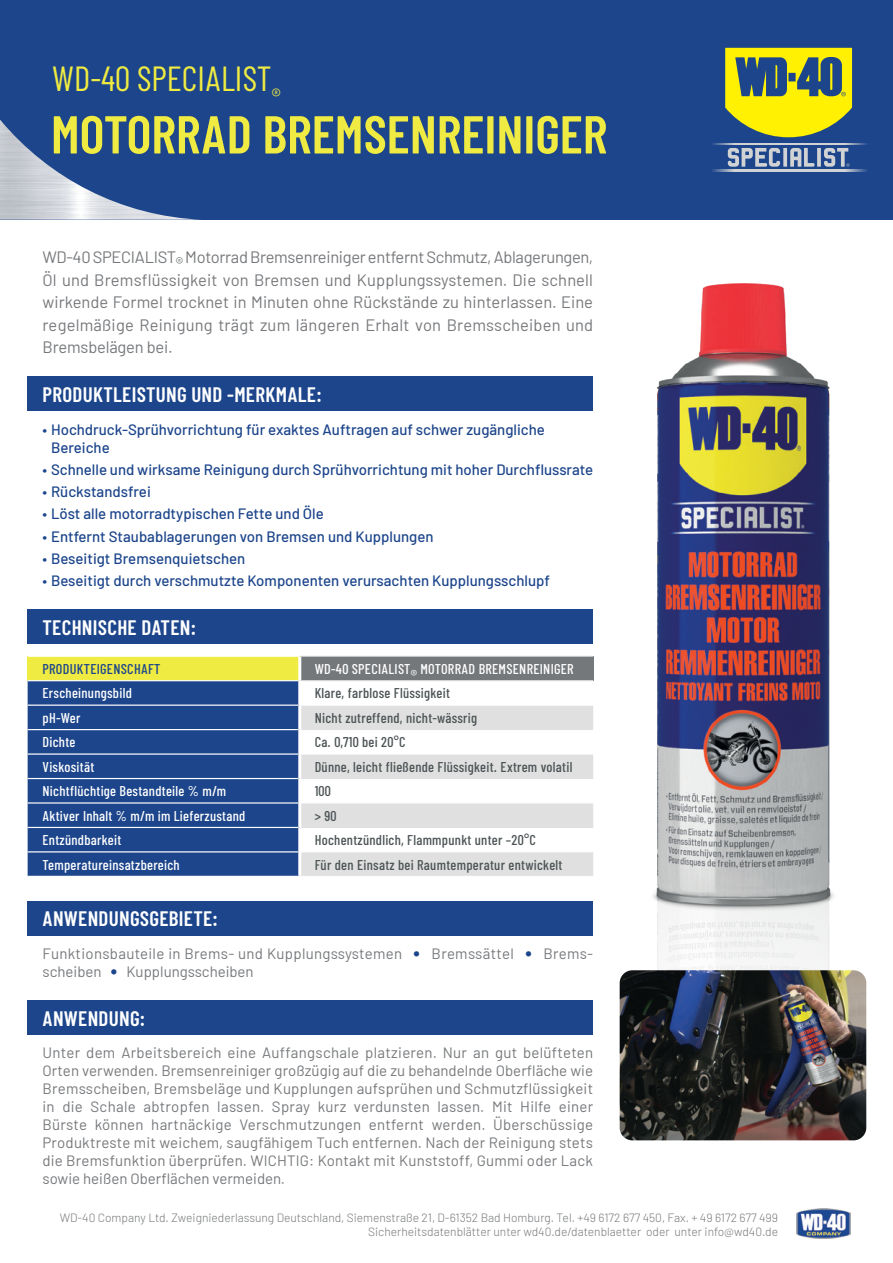
<style>
.page{position:relative;width:893px;height:1263px;background:#fff}
.page>*{position:absolute;margin:0;border:0;box-sizing:border-box;transform-origin:0 0}
.t1{font:600 53.25px "Barlow Condensed";color:#efeb42}
.t2{font:34.95px "Barlow Condensed";color:#efeb42}
.t3{font:600 21px "Barlow Condensed";letter-spacing:.015em;color:#fff}
.t4{font:16.5px/22.5px "Barlow";letter-spacing:.01em;color:#76787b;text-align:justify}
.t5{font:15px/18px "Barlow";letter-spacing:.01em;color:#76787b}
.t6{font:500 15px/18px "Barlow";color:#1c458b}
.t7{font:500 14.25px "Barlow Condensed";letter-spacing:.02em;color:#4d5456}
.t8{font:500 14.25px "Barlow Condensed";letter-spacing:.02em;color:#fff}
.t9{font:500 14.25px "Barlow Condensed";letter-spacing:.02em;color:#1c458b}
.t10{font:300 12px/14.4px "Barlow";color:#76787b;text-align:right}
.s1{font-size:22.5px;color:#1c458b}
</style>
<div class="page">
<div style="left:0;top:0;width:893px;height:220px;background:#1c458b"></div>
<svg style="left:712px;top:170px;width:155px;height:1px"></svg>
<svg style="left:712px;top:144px;width:155px;height:1px"></svg>
<svg style="left:728px;top:148px;width:121px;height:19px"></svg>
<svg style="left:725px;top:48px;width:127px;height:89px"></svg>
<img style="left:0;top:120px;width:201px;height:100px">
<img style="left:837px;top:1209px;width:13px;height:29px">
<div style="left:28px;top:377px;width:565px;height:34px;background:#1c458b"></div>
<div style="left:28px;top:610px;width:565px;height:34px;background:#1c458b"></div>
<div style="left:28px;top:901px;width:565px;height:34px;background:#1c458b"></div>
<div style="left:28px;top:1000px;width:565px;height:35px;background:#1c458b"></div>
<div style="left:28px;top:656px;width:272px;height:25px;background:#efeb42"></div>
<div style="left:300px;top:656px;width:293px;height:25px;background:#75787b"></div>
<div style="left:28px;top:681px;width:270px;height:195px;background:#1c458b"></div>
<svg style="left:301px;top:706px;width:292px;height:170px;fill:#dfe0df"></svg>
<hr style="left:28px;top:753px;width:270px;height:2px;background:#fff">
<hr style="left:28px;top:827px;width:270px;height:1px;background:#fff">
<hr style="left:28px;top:851px;width:270px;height:1px;background:#fff">
<hr style="left:28px;top:729px;width:270px;height:1px;background:#fff">
<hr style="left:300px;top:656px;width:293px;height:1px;background:#dfe0df">
<hr style="left:28px;top:656px;width:272px;height:1px;background:#fff">
<hr style="left:28px;top:680px;width:270px;height:1px;background:#fff">
<hr style="left:298px;top:657px;width:3px;height:24px;background:#fff">
<hr style="left:28px;top:704px;width:270px;height:2px;background:#fff">
<hr style="left:28px;top:778px;width:270px;height:1px;background:#fff">
<hr style="left:28px;top:802px;width:270px;height:1px;background:#fff">
<hr style="left:301px;top:827px;width:292px;height:1px;background:#dfe0df">
<hr style="left:301px;top:851px;width:292px;height:1px;background:#fff">
<hr style="left:301px;top:778px;width:292px;height:1px;background:#dfe0df">
<hr style="left:301px;top:803px;width:292px;height:1px;background:#fff">
<hr style="left:301px;top:729px;width:292px;height:1px;background:#dfe0df">
<hr style="left:301px;top:754px;width:292px;height:1px;background:#fff">
<hr style="left:301px;top:680px;width:292px;height:1px;background:#dfe0df">
<img style="left:649px;top:911px;width:188px;height:328px">
<img style="left:653px;top:284px;width:181px;height:627px">
<img style="left:620px;top:970px;width:246px;height:170px">
<h2 class="t2" style="left:52px;top:57px;width:230px">WD-40 SPECIALIST<sub>®</sub></h2>
<h1 class="t1" style="left:51px;top:101px;width:558px">MOTORRAD BREMSENREINIGER</h1>
<p class="t4" style="left:43px;top:245px;width:552px">WD-40 SPECIALIST® Motorrad Bremsenreiniger entfernt Schmutz, Ablagerungen, Öl und Bremsflüssigkeit von Bremsen und Kupplungssystemen. Die schnell wirkende Formel trocknet in Minuten ohne Rückstände zu hinterlassen. Eine regelmäßige Reinigung trägt zum längeren Erhalt von Bremsscheiben und Bremsbelägen bei.</p>
<h3 class="t3" style="left:43px;top:381px;width:281px">PRODUKTLEISTUNG UND -MERKMALE:</h3>
<p class="t6" style="left:51px;top:419px;width:495px;text-indent:-9px">• Hochdruck-Sprühvorrichtung für exaktes Auftragen auf schwer zugängliche<br>Bereiche</p>
<p class="t6" style="left:43px;top:459px;width:552px">• Schnelle und wirksame Reinigung durch Sprühvorrichtung mit hoher Durchflussrate</p>
<p class="t6" style="left:43px;top:481px;width:110px">• Rückstandsfrei</p>
<p class="t6" style="left:43px;top:504px;width:283px">• Löst alle motorradtypischen Fette und Öle</p>
<p class="t6" style="left:43px;top:526px;width:393px">• Entfernt Staubablagerungen von Bremsen und Kupplungen</p>
<p class="t6" style="left:43px;top:548px;width:204px">• Beseitigt Bremsenquietschen</p>
<p class="t6" style="left:43px;top:570px;width:509px">• Beseitigt durch verschmutzte Komponenten verursachten Kupplungsschlupf</p>
<h3 class="t3" style="left:43px;top:614px;width:155px">TECHNISCHE DATEN:</h3>
<p class="t9" style="left:43px;top:660px;width:119px">PRODUKTEIGENSCHAFT</p>
<p class="t8" style="left:315px;top:660px;width:261px">WD-40 SPECIALIST® MOTORRAD BREMSENREINIGER</p>
<p class="t8" style="left:43px;top:684px;width:91px">Erscheinungsbild</p>
<p class="t7" style="left:315px;top:684px;width:137px">Klare, farblose Flüssigkeit</p>
<p class="t8" style="left:43px;top:709px;width:39px">pH-Wer</p>
<p class="t7" style="left:315px;top:709px;width:164px">Nicht zutreffend, nicht-wässrig</p>
<p class="t8" style="left:43px;top:733px;width:35px">Dichte</p>
<p class="t7" style="left:315px;top:733px;width:92px">Ca. 0,710 bei 20°C</p>
<p class="t8" style="left:43px;top:758px;width:53px">Viskosität</p>
<p class="t7" style="left:315px;top:758px;width:259px">Dünne, leicht fließende Flüssigkeit. Extrem volatil</p>
<p class="t8" style="left:43px;top:782px;width:185px">Nichtflüchtige Bestandteile % m/m</p>
<p class="t7" style="left:315px;top:782px;width:18px">100</p>
<p class="t8" style="left:43px;top:807px;width:204px">Aktiver Inhalt % m/m im Lieferzustand</p>
<p class="t7" style="left:315px;top:807px;width:23px">&gt; 90</p>
<p class="t8" style="left:43px;top:831px;width:80px">Entzündbarkeit</p>
<p class="t7" style="left:315px;top:831px;width:223px">Hochentzündlich, Flammpunkt unter –20°C</p>
<p class="t8" style="left:43px;top:855px;width:139px">Temperatureinsatzbereich</p>
<p class="t7" style="left:315px;top:855px;width:249px">Für den Einsatz bei Raumtemperatur entwickelt</p>
<h3 class="t3" style="left:43px;top:905px;width:177px">ANWENDUNGSGEBIETE:</h3>
<p class="t5" style="left:43px;top:943px;width:552px">Funktionsbauteile in Brems- und Kupplungssystemen <span class="s1">•</span> Bremssättel <span class="s1">•</span> Brems&shy;scheiben <span class="s1">•</span> Kupplungsscheiben</p>
<h3 class="t3" style="left:43px;top:1005px;width:104px">ANWENDUNG:</h3>
<p class="t5" style="left:43px;top:1043px;width:552px;text-align:justify">Unter dem Arbeitsbereich eine Auffangschale platzieren. Nur an gut belüfteten Orten verwenden. Bremsenreiniger großzügig auf die zu behandelnde Oberfläche wie Bremsscheiben, Bremsbeläge und Kupplungen aufsprühen und Schmutzflüssigkeit in die Schale abtropfen lassen. Spray kurz verdunsten lassen. Mit Hilfe einer Bürste können hartnäckige Verschmutzungen entfernt werden. Überschüssige Produktreste mit weichem, saugfähigem Tuch entfernen. Nach der Reinigung stets die Bremsfunktion überprüfen. WICHTIG: Kontakt mit Kunststoff, Gummi oder Lack sowie heißen Oberflächen vermeiden.</p>
<p class="t10" style="left:60px;top:1209px;width:720px">WD-40 Company Ltd. Zweigniederlassung Deutschland, Siemenstraße 21, D-61352 Bad Homburg. Tel. +49 6172 677 450, Fax. + 49 6172 677 499<br>Sicherheitsdatenblätter unter wd40.de/datenblaetter oder unter info@wd40.de</p>
</div>
